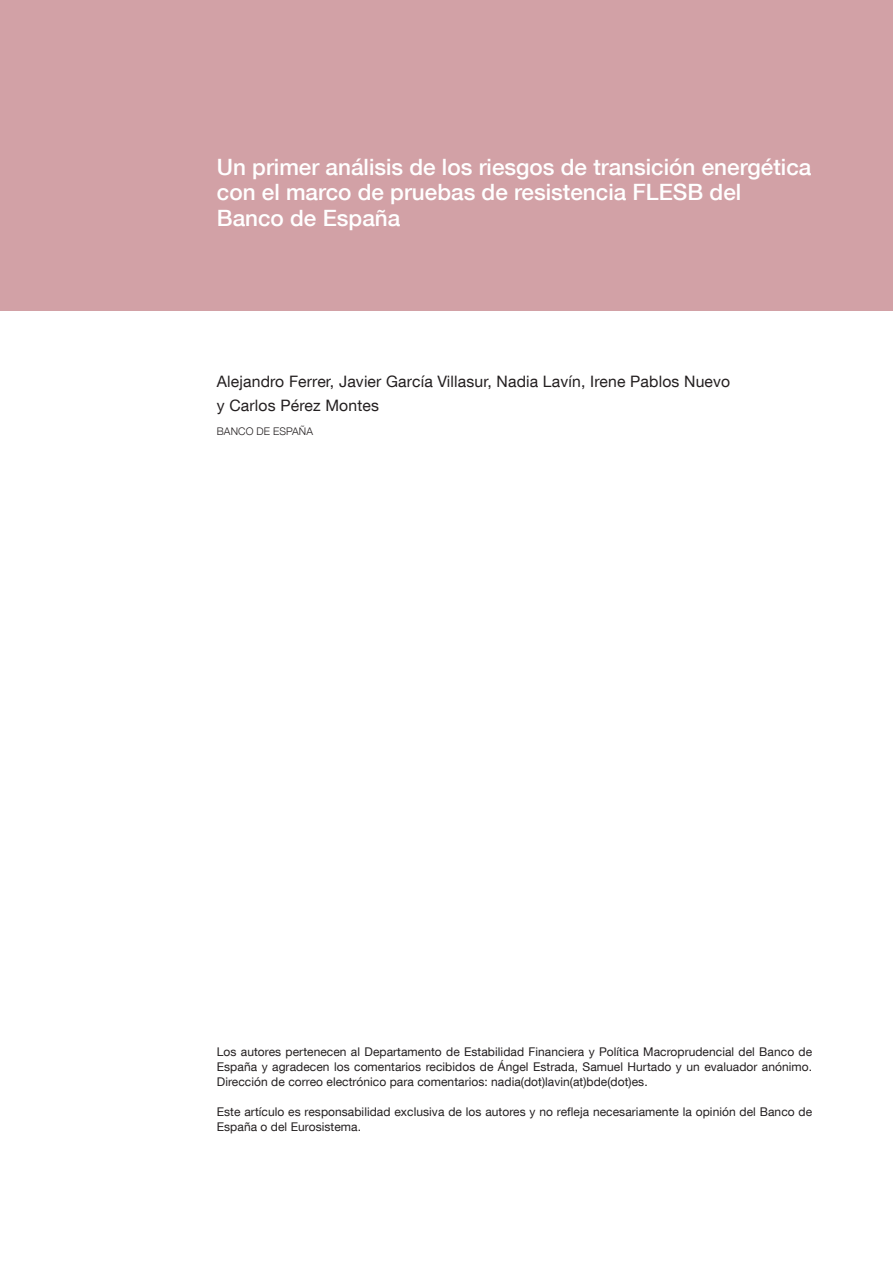
<style>
.page{position:relative;width:893px;height:1263px;background:#fff}
.page>*{position:absolute;margin:0;border:0;box-sizing:border-box;transform-origin:0 0}
.t1{font:500 22.5px/25.5px "Bd E Neue Helvetica";color:#fff}
.Portadilla_Autor{font:15.75px/24px "Bd E Neue Helvetica";letter-spacing:.01em;color:#231f20}
.Portadilla_citas{font:12px/15px "Bd E Neue Helvetica";letter-spacing:.005em;color:#231f20;text-align:justify}
.Portadilla_Instituci{font:300 10.5px "Bd E Neue Helvetica";letter-spacing:.01em;color:#231f20}
</style>
<div class="page">
<div style="left:0;top:0;width:893px;height:310px;background:#d2a1a6"></div>
<h1 class="t1" style="left:217px;top:154px;width:596px">Un primer análisis de los riesgos de transición energética con el marco de pruebas de resistencia FLESB del<br>Banco de España</h1>
<p class="Portadilla_Autor" style="left:217px;top:369px;width:515px">Alejandro Ferrer, Javier García Villasur, Nadia Lavín, Irene Pablos Nuevo y Carlos Pérez Montes</p>
<p class="Portadilla_Instituci" style="left:217px;top:424px;width:98px">BANCO DE ESPAÑA</p>
<p class="Portadilla_citas" style="left:217px;top:1044px;width:597px">Los autores pertenecen al Departamento de Estabilidad Financiera y Política Macroprudencial del Banco de España y agradecen los comentarios recibidos de Ángel Estrada, Samuel Hurtado y un evaluador anónimo.<br>Dirección de correo electrónico para comentarios: nadia(dot)lavin(at)bde(dot)es.</p>
<p class="Portadilla_citas" style="left:217px;top:1104px;width:597px">Este artículo es responsabilidad exclusiva de los autores y no refleja necesariamente la opinión del Banco de<br>España o del Eurosistema.</p>
</div>
